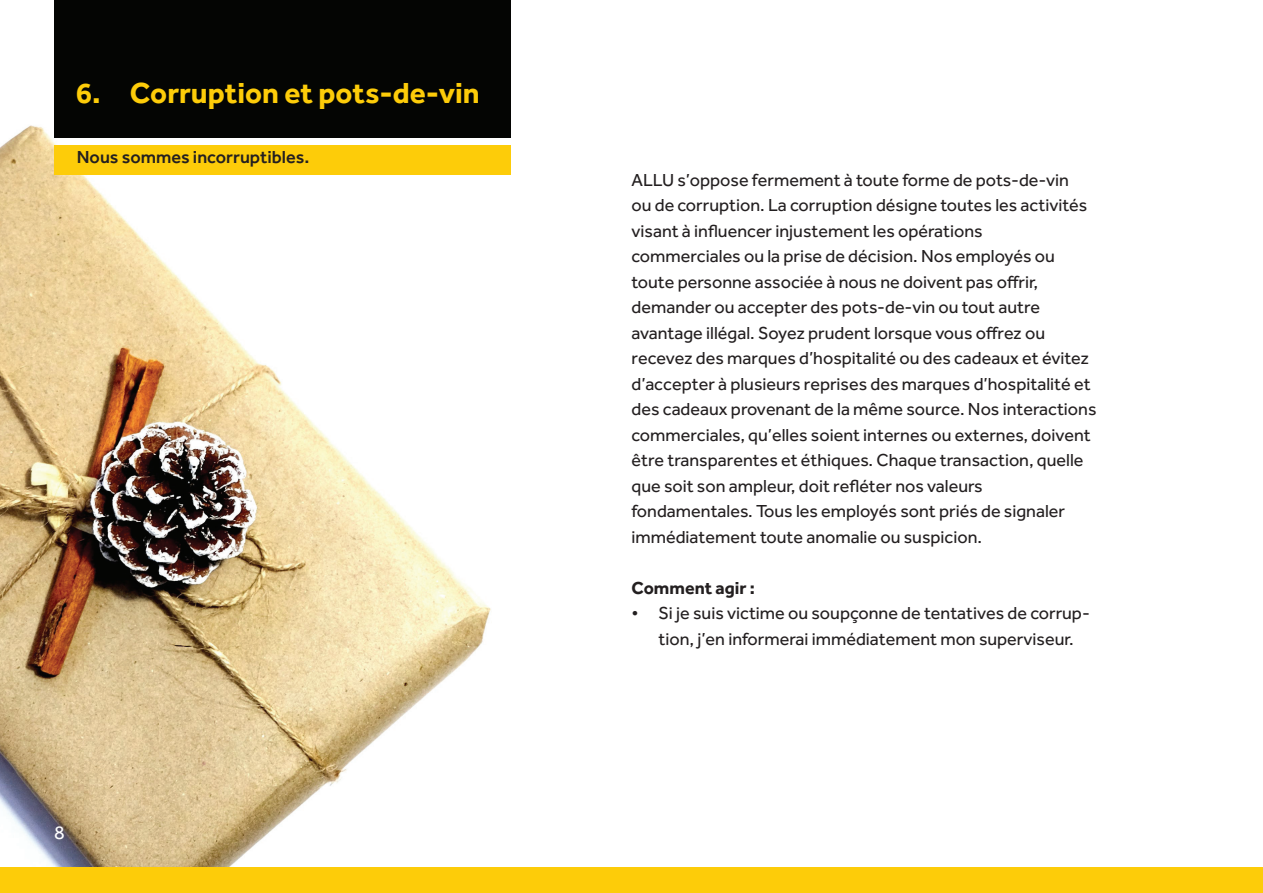
<style>
.page{position:relative;width:1263px;height:893px;background:#fff}
.page>*{position:absolute;margin:0;border:0;box-sizing:border-box;transform-origin:0 0}
.t1{font:700 30px "Effra";color:#fdcc09}
.t2{font:19.5px "Effra";color:#fff}
.t3{font:18px/25.5px "Effra";color:#231f20}
.t4{font:500 18px "Effra";color:#231f20}
.t5{font:700 18px "Effra";color:#231f20}
</style>
<div class="page">
<img style="left:0;top:125px;width:491px;height:742px">
<div style="left:54px;top:0;width:456px;height:138px;background:#040503"></div>
<div style="left:54px;top:145px;width:456px;height:30px;background:#fdcc09"></div>
<div style="left:0;top:867px;width:1263px;height:26px;background:#fdcc09"></div>
<h1 class="t1" style="left:76px;top:75px;width:405px">6. Corruption et pots-de-vin</h1>
<p class="t4" style="left:77px;top:146px;width:234px">Nous sommes incorruptibles.</p>
<p class="t2" style="left:54px;top:821px;width:12px">8</p>
<p class="t3" style="left:631px;top:167px;width:466px">ALLU s’oppose fermement à toute forme de pots-de-vin<br>ou de corruption. La corruption désigne toutes les activités visant à influencer injustement les opérations commerciales ou la prise de décision. Nos employés ou toute personne associée à nous ne doivent pas offrir, demander ou accepter des pots-de-vin ou tout autre avantage illégal. Soyez prudent lorsque vous offrez ou recevez des marques d’hospitalité ou des cadeaux et évitez d’accepter à plusieurs reprises des marques d’hospitalité et des cadeaux provenant de la même source. Nos interactions commerciales, qu’elles soient internes ou externes, doivent être transparentes et éthiques. Chaque transaction, quelle que soit son ampleur, doit refléter nos valeurs fondamentales. Tous les employés sont priés de signaler immédiatement toute anomalie ou suspicion.</p>
<p class="t5" style="left:631px;top:577px;width:125px">Comment agir :</p>
<p class="t3" style="left:631px;top:600px;width:460px;text-align:center">• Si je suis victime ou soupçonne de tentatives de corrup&shy;tion, j’en informerai immédiatement mon superviseur.</p>
</div>
